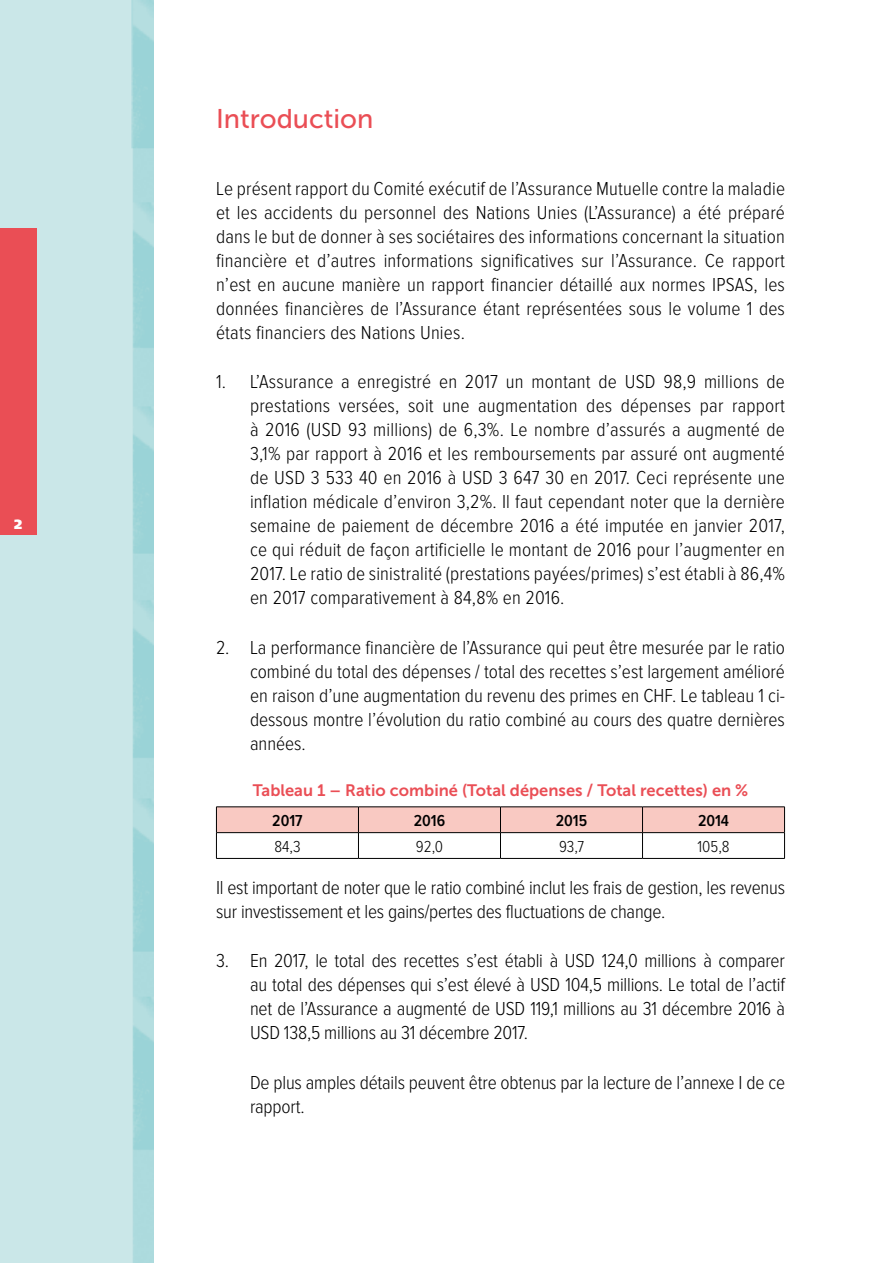
<style>
.page{position:relative;width:893px;height:1263px;background:#fff}
.page>*{position:absolute;margin:0;border:0;box-sizing:border-box;transform-origin:0 0}
.t1{font:27px "Museo Sans 500";color:#ea4e55}
.t2{font:300 19.5px/24px "Proxima Nova Cond";letter-spacing:-.01em;color:#000;text-align:justify}
.t3{font:16.5px "Museo Sans 700";color:#ea4e55}
.t4{font:300 16.5px "Proxima Nova Cond";color:#000}
.t5{font:600 16.5px "Proxima Nova Cond";color:#000}
.t6{font:900 13.5px "Frutiger LT Std";color:#fff}
</style>
<div class="page">
<img style="left:0;top:0;width:154px;height:1263px">
<div style="left:0;top:228px;width:36px;height:306px;background:#ea4e55"></div>
<svg style="left:216px;top:807px;width:569px;height:51px"></svg>
<hr style="left:216px;top:806px;width:142px;height:1px;background:#000">
<hr style="left:358px;top:806px;width:142px;height:1px;background:#000">
<hr style="left:500px;top:806px;width:142px;height:1px;background:#000">
<hr style="left:642px;top:806px;width:143px;height:1px;background:#000">
<hr style="left:216px;top:832px;width:142px;height:1px;background:#000">
<hr style="left:358px;top:832px;width:142px;height:1px;background:#000">
<hr style="left:500px;top:832px;width:142px;height:1px;background:#000">
<hr style="left:642px;top:832px;width:143px;height:1px;background:#000">
<hr style="left:216px;top:858px;width:142px;height:1px;background:#000">
<hr style="left:358px;top:858px;width:142px;height:1px;background:#000">
<hr style="left:500px;top:858px;width:142px;height:1px;background:#000">
<hr style="left:642px;top:858px;width:143px;height:1px;background:#000">
<p class="t6" style="left:14px;top:516px;width:9px">2</p>
<h1 class="t1" style="left:216px;top:104px;width:159px">Introduction</h1>
<p class="t2" style="left:216px;top:177px;width:571px">Le présent rapport du Comité exécutif de l’Assurance Mutuelle contre la maladie et les accidents du personnel des Nations Unies (L’Assurance) a été préparé dans le but de donner à ses sociétaires des informations concernant la situation financière et d’autres informations significatives sur l’Assurance. Ce rapport n’est en aucune manière un rapport financier détaillé aux normes IPSAS, les données financières de l’Assurance étant représentées sous le volume 1 des états financiers des Nations Unies.</p>
<p class="t2" style="left:250px;top:371px;width:536px;text-indent:-34px">1. L’Assurance a enregistré en 2017 un montant de USD 98,9 millions de prestations versées, soit une augmentation des dépenses par rapport à 2016 (USD 93 millions) de 6,3%. Le nombre d’assurés a augmenté de 3,1% par rapport à 2016 et les remboursements par assuré ont augmenté de USD 3 533 40 en 2016 à USD 3 647 30 en 2017. Ceci représente une inflation médicale d’environ 3,2%. Il faut cependant noter que la dernière semaine de paiement de décembre 2016 a été imputée en janvier 2017, ce qui réduit de façon artificielle le montant de 2016 pour l’augmenter en 2017. Le ratio de sinistralité (prestations payées/primes) s’est établi à 86,4% en 2017 comparativement à 84,8% en 2016.</p>
<p class="t2" style="left:250px;top:636px;width:536px;text-indent:-34px">2. La performance financière de l’Assurance qui peut être mesurée par le ratio combiné du total des dépenses / total des recettes s’est largement amélioré en raison d’une augmentation du revenu des primes en CHF. Le tableau 1 ci&shy;dessous montre l’évolution du ratio combiné au cours des quatre dernières années.</p>
<p class="t3" style="left:253px;top:781px;width:497px">Tableau 1 – Ratio combiné (Total dépenses / Total recettes) en %</p>
<p class="t5" style="left:272px;top:813px;width:32px">2017</p>
<p class="t5" style="left:414px;top:813px;width:33px">2016</p>
<p class="t5" style="left:556px;top:813px;width:33px">2015</p>
<p class="t5" style="left:698px;top:813px;width:33px">2014</p>
<p class="t4" style="left:274px;top:839px;width:28px">84,3</p>
<p class="t4" style="left:416px;top:839px;width:29px">92,0</p>
<p class="t4" style="left:559px;top:839px;width:26px">93,7</p>
<p class="t4" style="left:697px;top:839px;width:34px">105,8</p>
<p class="t2" style="left:216px;top:876px;width:570px">Il est important de noter que le ratio combiné inclut les frais de gestion, les revenus sur investissement et les gains/pertes des fluctuations de change.</p>
<p class="t2" style="left:250px;top:949px;width:536px;text-indent:-34px">3. En 2017, le total des recettes s’est établi à USD 124,0 millions à comparer au total des dépenses qui s’est élevé à USD 104,5 millions. Le total de l’actif net de l’Assurance a augmenté de USD 119,1 millions au 31 décembre 2016 à USD 138,5 millions au 31 décembre 2017.</p>
<p class="t2" style="left:250px;top:1071px;width:537px">De plus amples détails peuvent être obtenus par la lecture de l’annexe I de ce rapport.</p>
</div>
